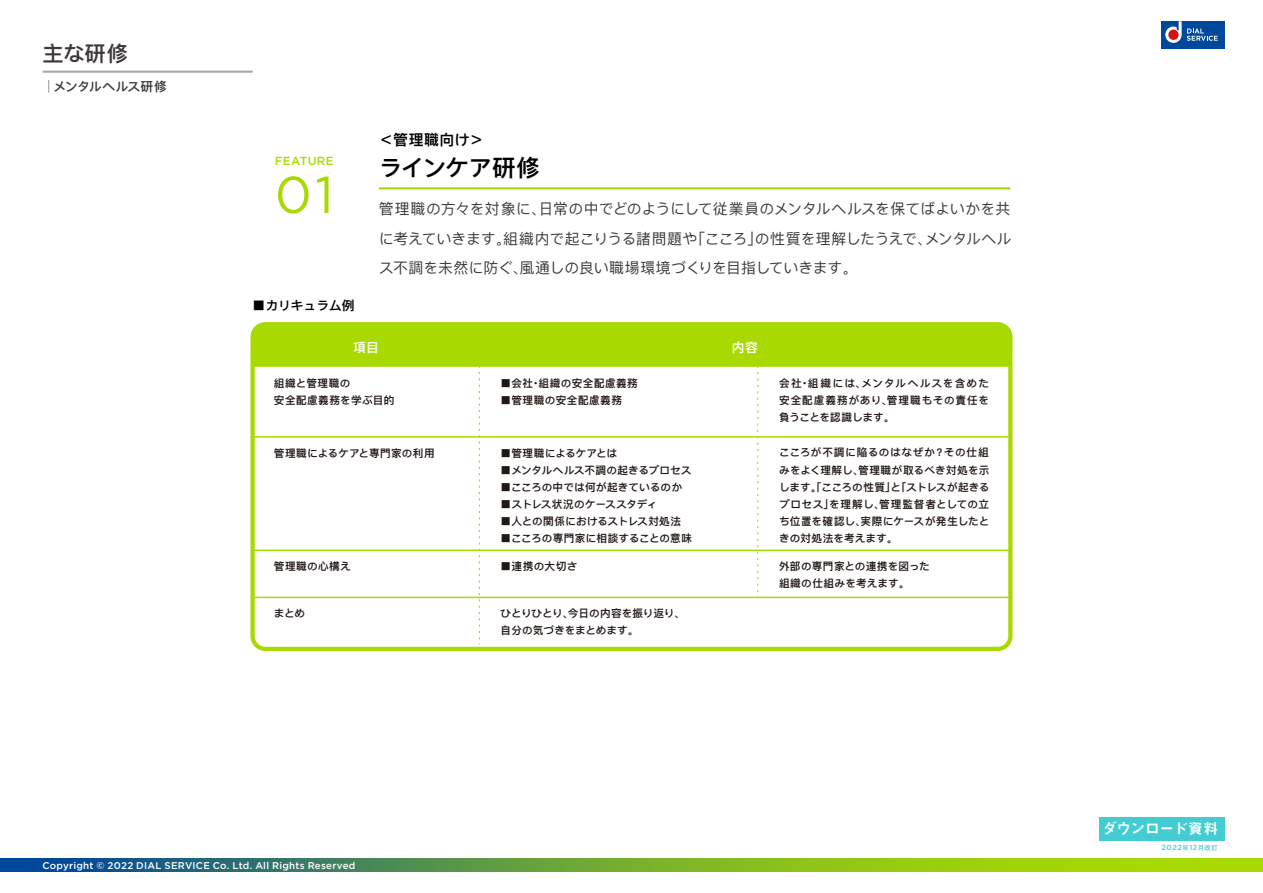
<style>
.page{position:relative;width:1263px;height:893px;background:#fff}
.page>*{position:absolute;margin:0;border:0;box-sizing:border-box;transform-origin:0 0}
.t1{font:51.6px "Gotham";color:#a8da01}
.t2{font:600 23.4px "DF King Gothic JP13 N";letter-spacing:-.025em;color:#000}
.t3{font:600 21.3px "DF King Gothic JP13 N";color:#3e3a39}
.t4{font:14.85px/29.7px "DF King Gothic JP13 N";letter-spacing:-.015em;color:#3e3a39;text-align:justify}
.t5{font:14.85px "Midashi Go Pro MB31";letter-spacing:-.025em;color:#fff}
.t6{font:600 14.85px "DF King Gothic JP13 N";letter-spacing:.035em;color:#000}
.t7{font:600 12.75px "DF King Gothic JP13 N";letter-spacing:-.01em;color:#3e3a39}
.t8{font:600 12.75px "DF King Gothic JP13 N";color:#000}
.t9{font:600 12.75px "DF King Gothic JP13 N";color:#fff}
.t10{font:500 11.7px "Gotham";letter-spacing:.025em;color:#a8da01}
.t11{font:600 10.65px/17px "DF King Gothic JP13 N";letter-spacing:.025em;color:#221815;text-align:justify}
.t12{font:600 10.65px/17px "DF King Gothic JP13 N";letter-spacing:-.005em;color:#221815}
.t13{font:600 10.65px "DF King Gothic JP13 N";letter-spacing:.05em;color:#221815}
.t14{font:600 10.65px "DF King Gothic JP13 N";letter-spacing:-.025em;color:#221815}
.t15{font:600 10.65px "DF King Gothic JP13 N";letter-spacing:.005em;color:#221815}
.t16{font:600 10.65px "DF King Gothic JP13 N";letter-spacing:.045em;color:#221815}
.t17{font:500 9.75px "Gotham";letter-spacing:.025em;color:#fff}
.t18{font:500 7.35px "Gotham";letter-spacing:.07em;color:#43cdd2}
.s1{font-weight:100}
.s2{font-family:"DF King Gothic JP13 N";font-weight:600;font-size:6.45px}
</style>
<div class="page">
<div style="left:1161px;top:21px;width:64px;height:28px;background:#00489a"></div>
<svg style="left:1165px;top:21px;width:16px;height:22px"></svg>
<svg style="left:1187px;top:29px;width:31px;height:12px"></svg>
<svg style="left:0;top:859px;width:1263px;height:13px;background:#68a23a"></svg>
<div style="left:1099px;top:817px;width:126px;height:23px;background:#43cdd2"></div>
<hr style="left:43px;top:71px;width:210px;height:2px;background:#aba7a9">
<hr style="left:379px;top:187px;width:631px;height:2px;background:#a8da01">
<div style="left:250px;top:322px;width:762px;height:329px;border:4px solid #a8da01;border-radius:13px"></div>
<svg style="left:253px;top:324px;width:757px;height:321px"></svg>
<h3 class="t3" style="left:43px;top:36px;width:87px">主な研修</h3>
<p class="t7" style="left:43px;top:76px;width:126px"><span class="s1">｜</span>メンタルヘルス研修</p>
<p class="t10" style="left:275px;top:153px;width:60px">FEATURE</p>
<h1 class="t1" style="left:275px;top:162px;width:60px">01</h1>
<h3 class="t6" style="left:379px;top:128px;width:107px">＜管理職向け＞</h3>
<h2 class="t2" style="left:379px;top:148px;width:162px">ラインケア研修</h2>
<h3 class="t4" style="left:379px;top:192px;width:634px">管理職の方々を対象に、日常の中でどのようにして従業員のメンタルヘルスを保てばよいかを共に考えていきます。組織内で起こりうる諸問題や「こころ」の性質を理解したうえで、メンタルヘルス不調を未然に防ぐ、風通しの良い職場環境づくりを目指していきます。</h3>
<p class="t8" style="left:253px;top:295px;width:104px">■カリキュラム例</p>
<p class="t9" style="left:353px;top:337px;width:27px">項目</p>
<p class="t9" style="left:732px;top:337px;width:27px">内容</p>
<p class="t13" style="left:501px;top:374px;width:139px">■会社・組織の安全配慮義務</p>
<p class="t13" style="left:501px;top:391px;width:123px">■管理職の安全配慮義務</p>
<p class="t11" style="left:274px;top:373px;width:122px">組織と管理職の<br>安全配慮義務を学ぶ目的</p>
<p class="t11" style="left:274px;top:443px;width:162px">管理職によるケアと専門家の利用</p>
<p class="t16" style="left:274px;top:558px;width:79px">管理職の心構え</p>
<p class="t11" style="left:274px;top:604px;width:33px">まとめ</p>
<p class="t15" style="left:501px;top:444px;width:118px">■管理職によるケアとは</p>
<p class="t11" style="left:501px;top:460px;width:192px">■メンタルヘルス不調の起きるプロセス</p>
<p class="t11" style="left:501px;top:477px;width:183px">■こころの中では何が起きているのか</p>
<p class="t14" style="left:501px;top:495px;width:158px">■ストレス状況のケーススタディ</p>
<p class="t11" style="left:501px;top:511px;width:182px">■人との関係におけるストレス対処法</p>
<p class="t11" style="left:501px;top:528px;width:193px">■こころの専門家に相談することの意味</p>
<p class="t11" style="left:501px;top:557px;width:78px">■連携の大切さ</p>
<p class="t12" style="left:501px;top:604px;width:186px">ひとりひとり、今日の内容を振り返り、自分の気づきをまとめます。</p>
<p class="t11" style="left:779px;top:373px;width:212px">会社・組織には、メンタルヘルスを含めた安全配慮義務があり、管理職もその責任を負うことを認識します。</p>
<p class="t11" style="left:779px;top:443px;width:212px">こころが不調に陥るのはなぜか？その仕組みをよく理解し、管理職が取るべき対処を示します。「こころの性質」と「ストレスが起きるプロセス」を理解し、管理監督者としての立ち位置を確認し、実際にケースが発生したときの対処法を考えます。</p>
<p class="t11" style="left:779px;top:557px;width:152px">外部の専門家との連携を図った組織の仕組みを考えます。</p>
<p class="t17" style="left:43px;top:859px;width:314px">Copyright © 2022 DIAL SERVICE Co. Ltd. All Rights Reserved</p>
<h3 class="t5" style="left:1102px;top:817px;width:118px">ダウンロード資料</h3>
<p class="t18" style="left:1161px;top:842px;width:58px">2022<span class="s2">年</span>12<span class="s2">月改訂</span></p>
</div>
